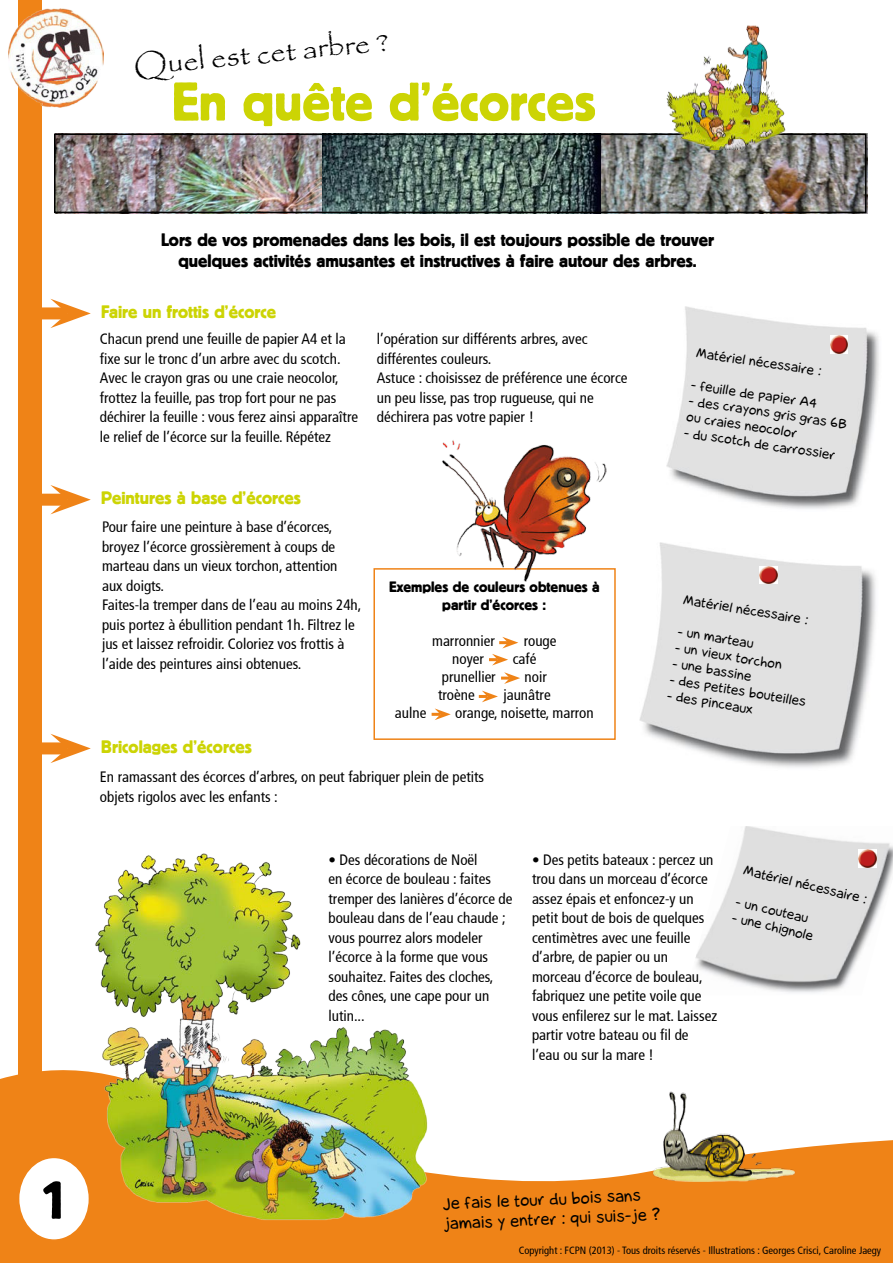
<style>
.page{position:relative;width:893px;height:1263px;background:#fff}
.page>*{position:absolute;margin:0;border:0;box-sizing:border-box;transform-origin:0 0}
.t1{font:54px "Block BE";color:#ccd404}
.t2{font:54px "Block BE";color:#000}
.t3{font:30px "Papyrus";color:#000}
.t4{font:18px/21.6px "Block BE";color:#000;text-align:center}
.t5{font:18px "Block BE";color:#ccd404}
.t6{font:16.5px/20px "la Cartoonerie";color:#000}
.t7{font:condensed 15px/19.5px "Frutiger";color:#000}
.t8{font:15px/18px "Block BE";color:#000;text-align:center}
.t9{font:13.5px/16px "la Cartoonerie";color:#000}
.t10{font:condensed 10.5px "Frutiger";color:#000}
</style>
<div class="page">
<div style="left:18px;top:1px;width:24px;height:1261px;background:#ef8317"></div>
<svg style="left:0;top:1070px;width:893px;height:193px;fill:#ef8317"></svg>
<img style="left:9px;top:9px;width:95px;height:98px">
<img style="left:55px;top:133px;width:812px;height:80px">
<div style="left:54px;top:134px;width:812px;height:79px;border:2px solid #000"></div>
<img style="left:665px;top:25px;width:123px;height:125px">
<div style="left:19px;top:1157px;width:70px;height:83px;background:#fff;border-radius:50%"></div>
<div style="left:18px;top:1157px;width:72px;height:84px;border:2px solid #ef8317;border-radius:50%"></div>
<img style="left:89px;top:853px;width:346px;height:375px">
<img style="left:667px;top:306px;width:212px;height:203px">
<img style="left:695px;top:826px;width:198px;height:167px">
<div style="left:41px;top:307px;width:26px;height:12px;background:#ef8317"></div>
<svg style="left:50px;top:299px;width:41px;height:29px"></svg>
<div style="left:41px;top:494px;width:26px;height:12px;background:#ef8317"></div>
<svg style="left:50px;top:485px;width:41px;height:29px"></svg>
<div style="left:41px;top:742px;width:26px;height:12px;background:#ef8317"></div>
<svg style="left:50px;top:734px;width:41px;height:29px"></svg>
<img style="left:640px;top:542px;width:236px;height:226px">
<img style="left:652px;top:1090px;width:144px;height:91px">
<img style="left:859px;top:850px;width:18px;height:17px">
<img style="left:759px;top:566px;width:18px;height:18px">
<img style="left:830px;top:336px;width:18px;height:18px">
<svg style="left:499px;top:637px;width:19px;height:11px"></svg>
<svg style="left:432px;top:708px;width:19px;height:12px"></svg>
<svg style="left:479px;top:691px;width:19px;height:11px"></svg>
<svg style="left:501px;top:672px;width:19px;height:12px"></svg>
<svg style="left:489px;top:654px;width:19px;height:11px"></svg>
<div style="left:373px;top:568px;width:243px;height:172px;border:2px solid #ef8317"></div>
<img style="left:436px;top:440px;width:170px;height:141px">
<h2 class="t3" style="left:132px;top:52px;width:257px;rotate:-6deg">Quel est cet arbre ?</h2>
<h1 class="t1" style="left:172px;top:82px;width:426px">En quête d’écorces</h1>
<p class="t4" style="left:161px;top:230px;width:555px">Lors de vos promenades dans les bois, il est toujours possible de trouver quelques activités amusantes et instructives à faire autour des arbres.</p>
<p class="t5" style="left:101px;top:305px;width:177px">Faire un frottis d’écorce</p>
<p class="t7" style="left:100px;top:330px;width:260px">Chacun prend une feuille de papier A4 et la fixe sur le tronc d’un arbre avec du scotch.<br>Avec le crayon gras ou une craie neocolor, frottez la feuille, pas trop fort pour ne pas déchirer la feuille : vous ferez ainsi apparaître le relief de l’écorce sur la feuille. Répétez</p>
<p class="t7" style="left:377px;top:329px;width:252px">l’opération sur différents arbres, avec différentes couleurs.<br>Astuce : choisissez de préférence une écorce un peu lisse, pas trop rugueuse, qui ne déchirera pas votre papier !</p>
<p class="t5" style="left:101px;top:491px;width:201px">Peintures à base d’écorces</p>
<p class="t7" style="left:102px;top:517px;width:261px">Pour faire une peinture à base d’écorces, broyez l’écorce grossièrement à coups de marteau dans un vieux torchon, attention aux doigts.<br>Faites-la tremper dans de l’eau au moins 24h, puis portez à ébullition pendant 1h. Filtrez le jus et laissez refroidir. Coloriez vos frottis à l’aide des peintures ainsi obtenues.</p>
<p class="t5" style="left:101px;top:740px;width:152px">Bricolages d’écorces</p>
<p class="t8" style="left:389px;top:578px;width:212px">Exemples de couleurs obtenues à partir d’écorces :</p>
<p class="t7" style="left:432px;top:631px;width:64px">marronnier</p>
<p class="t7" style="left:524px;top:631px;width:34px">rouge</p>
<p class="t7" style="left:452px;top:649px;width:33px">noyer</p>
<p class="t7" style="left:513px;top:649px;width:25px">café</p>
<p class="t7" style="left:442px;top:668px;width:55px">prunellier</p>
<p class="t7" style="left:525px;top:668px;width:24px">noir</p>
<p class="t7" style="left:438px;top:685px;width:38px">troène</p>
<p class="t7" style="left:503px;top:685px;width:49px">jaunâtre</p>
<p class="t7" style="left:395px;top:703px;width:33px">aulne</p>
<p class="t7" style="left:455px;top:703px;width:140px">orange, noisette, marron</p>
<p class="t7" style="left:100px;top:767px;width:386px">En ramassant des écorces d’arbres, on peut fabriquer plein de petits objets rigolos avec les enfants :</p>
<p class="t9" style="left:697px;top:346px;width:128px;rotate:8deg">Matériel nécessaire :</p>
<p class="t9" style="left:692px;top:378px;width:129px;rotate:8deg">- feuille de papier A4</p>
<p class="t9" style="left:690px;top:394px;width:161px;rotate:8deg">- des crayons gris gras 6B ou craies neocolor</p>
<p class="t9" style="left:685px;top:426px;width:154px;rotate:8deg">- du scotch de carrossier</p>
<p class="t9" style="left:684px;top:593px;width:128px;rotate:9deg">Matériel nécessaire :</p>
<p class="t9" style="left:679px;top:625px;width:78px;rotate:9deg">- un marteau</p>
<p class="t9" style="left:676px;top:641px;width:110px;rotate:9deg">- un vieux torchon</p>
<p class="t9" style="left:673px;top:657px;width:81px;rotate:9deg">- une bassine</p>
<p class="t9" style="left:671px;top:673px;width:139px;rotate:9deg">- des petites bouteilles</p>
<p class="t9" style="left:668px;top:688px;width:89px;rotate:9deg">- des pinceaux</p>
<p class="t7" style="left:328px;top:850px;width:186px">• Des décorations de Noël<br>en écorce de bouleau : faites tremper des lanières d’écorce de bouleau dans de l’eau chaude ; vous pourrez alors modeler l’écorce à la forme que vous souhaitez. Faites des cloches, des cônes, une cape pour un lutin...</p>
<p class="t7" style="left:532px;top:850px;width:187px">• Des petits bateaux : percez un trou dans un morceau d’écorce assez épais et enfoncez-y un petit bout de bois de quelques centimètres avec une feuille d’arbre, de papier ou un morceau d’écorce de bouleau, fabriquez une petite voile que vous enfilerez sur le mat. Laissez partir votre bateau ou fil de l’eau ou sur la mare !</p>
<p class="t9" style="left:745px;top:863px;width:128px;rotate:13deg">Matériel nécessaire :</p>
<p class="t9" style="left:737px;top:895px;width:76px;rotate:13deg">- un couteau</p>
<p class="t9" style="left:734px;top:910px;width:85px;rotate:13deg">- une chignole</p>
<h1 class="t2" style="left:39px;top:1180px;width:31px">1</h1>
<p class="t6" style="left:442px;top:1196px;width:219px;rotate:-3deg">Je fais le tour du bois sans jamais y entrer : qui suis-je ?</p>
<p class="t10" style="left:519px;top:1244px;width:364px">Copyright : FCPN (2013) - Tous droits réservés - Illustrations : Georges Crisci, Caroline Jaegy</p>
</div>
